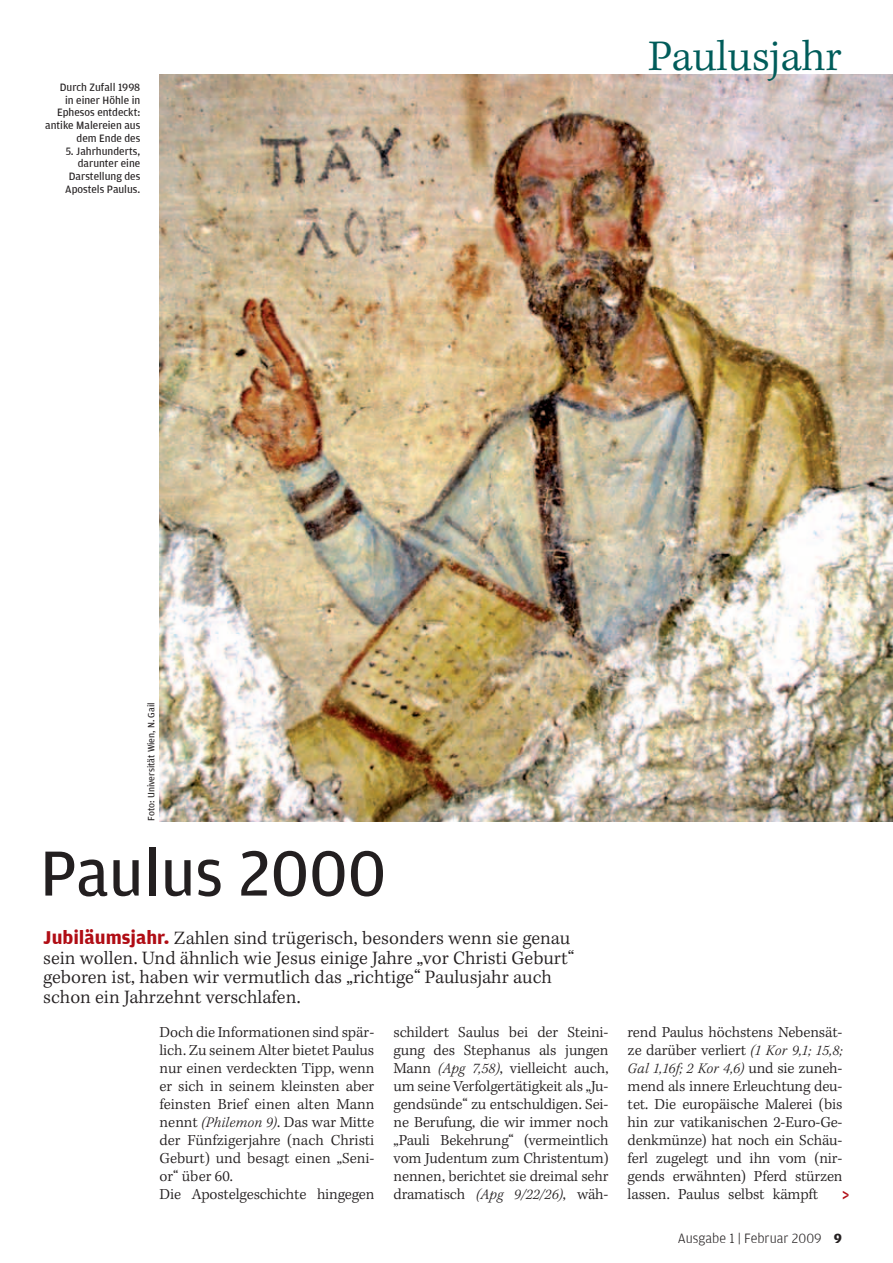
<style>
.page{position:relative;width:893px;height:1263px;background:#fff}
.page>*{position:absolute;margin:0;border:0;box-sizing:border-box;transform-origin:0 0}
.t1{font:67.5px "Amplitude";color:#231f20}
.t2{font:45px "Kepler Std Light Capt";letter-spacing:-.005em;color:#005c5a}
.t3{font:21px "Amplitude";color:#b00d15;scale:.8 1}
.t4{font:19.5px/19.5px "Kepler Std Light Capt";color:#231f20}
.t5{font:15.75px/18px "Kepler Std Light Capt";letter-spacing:-.005em;color:#231f20}
.t6{font:italic 300 15px "Kepler Std";letter-spacing:.015em;color:#231f20}
.t7{font:300 14.25px "Amplitude";color:#231f20}
.t8{font:11.25px/12.8px "Amplitude";color:#231f20;text-align:right}
.t9{font:9.75px "Amplitude";color:#231f20}
.s1{font-family:"Amplitude";font-weight:700;color:#b00d15}
.s2{font-family:"Kepler Std";font-weight:300;font-style:italic;font-size:15px}
.s3{font-family:"Kepler Std Light Capt";font-weight:400;font-style:normal;font-size:15.75px}
.s4{font-weight:700}
</style>
<div class="page">
<img style="left:159px;top:74px;width:734px;height:747px">
<p class="t8" style="left:45px;top:81px;width:97px">Durch Zufall 1998<br>in einer Höhle in<br>Ephesos entdeckt: antike Malereien aus dem Ende des</p>
<p class="t8" style="left:65px;top:145px;width:77px">5. Jahrhunderts, darunter eine<br>Darstellung des<br>Apostels Paulus.</p>
<p class="t9" style="left:146px;top:821px;width:120px;rotate:-90deg">Foto: Universität Wien, N. Gail</p>
<h2 class="t2" style="left:648px;top:30px;width:195px">Paulusjahr</h2>
<h1 class="t1" style="left:40px;top:836px;width:348px">Paulus 2000</h1>
<p class="t4" style="left:43px;top:929px;width:533px"><span class="s1">Jubiläumsjahr.</span> Zahlen sind trügerisch, besonders wenn sie genau sein wollen. Und ähnlich wie Jesus einige Jahre „vor Christi Geburt“ geboren ist, haben wir vermutlich das „richtige“ Paulusjahr auch schon ein Jahrzehnt verschlafen.</p>
<p class="t5" style="left:159px;top:1024px;width:216px">Doch die Informationen sind spär&shy;lich. Zu seinem Alter bietet Paulus nur einen verdeckten Tipp, wenn er sich in seinem kleinsten aber feinsten Brief einen alten Mann nennt <span class="s2">(Philemon 9)</span>. Das war Mitte der Fünfzigerjahre (nach Christi<br>Geburt) und besagt einen „Seni&shy;or“ über 60.<br>Die Apostelgeschichte hingegen</p>
<p class="t5" style="left:394px;top:1024px;width:216px;text-align:justify">schildert Saulus bei der Steini&shy;gung des Stephanus als jungen Mann <span class="s2">(Apg 7,58)</span>, vielleicht auch, um seine Verfolgertätigkeit als „Ju&shy;gendsünde“ zu entschuldigen. Sei&shy;ne Berufung, die wir immer noch „Pauli Bekehrung“ (vermeintlich vom Judentum zum Christentum) nennen, berichtet sie dreimal sehr dramatisch <span class="s2">(Apg 9/22/26)</span>, wäh-</p>
<p class="t5" style="left:628px;top:1024px;width:216px">rend Paulus höchstens Nebensät&shy;ze darüber verliert <span class="s2">(1 Kor 9,1; 15,8;</span></p>
<p class="t6" style="left:628px;top:1060px;width:216px">Gal 1,16f; 2 Kor 4,6) <span class="s3">und sie zuneh-</span></p>
<p class="t5" style="left:628px;top:1078px;width:216px;text-align:justify">mend als innere Erleuchtung deu&shy;tet. Die europäische Malerei (bis hin zur vatikanischen 2-Euro-Ge&shy;denkmünze) hat noch ein Schäu&shy;ferl zugelegt und ihn vom (nir&shy;gends erwähnten) Pferd stürzen lassen. Paulus selbst kämpft</p>
<h3 class="t3" style="left:842px;top:1182px;width:11px">&gt;</h3>
<p class="t7" style="left:678px;top:1230px;width:165px">Ausgabe 1 | Februar 2009 <span class="s4">9</span></p>
</div>
